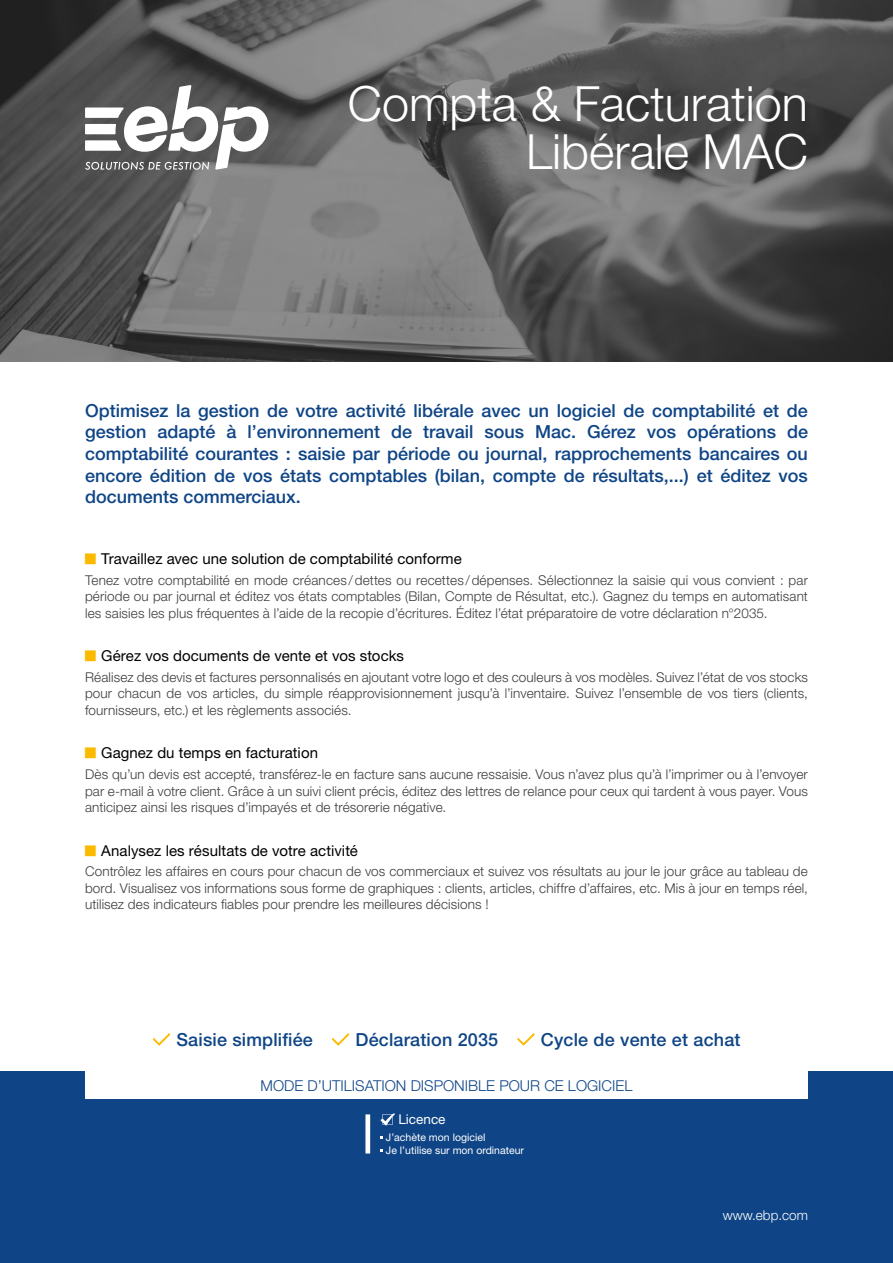
<style>
.page{position:relative;width:893px;height:1263px;background:#fff}
.page>*{position:absolute;margin:0;border:0;box-sizing:border-box;transform-origin:0 0}
.Titre-PF-2Lignes-_1e{font:300 48.6px/48.6px "Helvetica Neue LT Std";color:#fff;text-align:right}
.Texte-Description-_1{font:500 18px/21.6px "Helvetica Neue LT Std";color:#0f4586;text-align:justify}
.Texte-Réassurance-_1{font:500 18px "Helvetica Neue LT Std";letter-spacing:.01em;color:#0f4586}
.t1{font:15px "Helvetica Neue LT Std";letter-spacing:.005em;color:#000}
.t2{font:300 15px "Helvetica Neue LT Std";color:#0f4586}
.Texte-Point_Cles-_1e{font:300 13.5px/16.5px "Helvetica Neue LT Std";letter-spacing:.01em;color:#3c3c3b;text-align:justify}
.t3{font:300 13.5px "Helvetica Neue LT Std";color:#fff}
.t4{font:13.5px "Helvetica Neue LT Std";color:#fff}
.t5{font:10.5px "Helvetica Neue LT Std";color:#fff}
</style>
<div class="page">
<img style="left:0;top:0;width:893px;height:361px">
<div style="left:0;top:1071px;width:893px;height:192px;background:#0f4586"></div>
<div style="left:85px;top:1071px;width:723px;height:28px;background:#fff"></div>
<div style="left:365px;top:1114px;width:5px;height:39px;background:#fff"></div>
<svg style="left:381px;top:1113px;width:14px;height:13px"></svg>
<svg style="left:85px;top:85px;width:183px;height:85px"></svg>
<svg style="left:153px;top:1033px;width:18px;height:12px"></svg>
<svg style="left:332px;top:1033px;width:18px;height:12px"></svg>
<svg style="left:517px;top:1033px;width:18px;height:12px"></svg>
<p class="Titre-PF-2Lignes-_1e" style="left:348px;top:78px;width:461px">Compta &amp; Facturation<br>Libérale MAC</p>
<p class="Texte-Description-_1" style="left:85px;top:399px;width:724px">Optimisez la gestion de votre activité libérale avec un logiciel de comptabilité et de gestion adapté à l’environnement de travail sous Mac. Gérez vos opérations de comptabilité courantes : saisie par période ou journal, rapprochements bancaires ou encore édition de vos états comptables (bilan, compte de résultats,...) et éditez vos documents commerciaux.</p>
<p class="t1" style="left:101px;top:549px;width:362px">Travaillez avec une solution de comptabilité conforme</p>
<p class="Texte-Point_Cles-_1e" style="left:85px;top:571px;width:724px">Tenez votre comptabilité en mode créances /dettes ou recettes /dépenses. Sélectionnez la saisie qui vous convient : par période ou par journal et éditez vos états comptables (Bilan, Compte de Résultat, etc.). Gagnez du temps en automatisant les saisies les plus fréquentes à l’aide de la recopie d’écritures. Éditez l’état préparatoire de votre déclaration n°2035.</p>
<p class="t1" style="left:101px;top:647px;width:304px">Gérez vos documents de vente et vos stocks</p>
<p class="Texte-Point_Cles-_1e" style="left:85px;top:668px;width:724px">Réalisez des devis et factures personnalisés en ajoutant votre logo et des couleurs à vos modèles. Suivez l’état de vos stocks pour chacun de vos articles, du simple réapprovisionnement jusqu’à l’inventaire. Suivez l’ensemble de vos tiers (clients, fournisseurs, etc.) et les règlements associés.</p>
<p class="t1" style="left:101px;top:744px;width:218px">Gagnez du temps en facturation</p>
<p class="Texte-Point_Cles-_1e" style="left:85px;top:766px;width:724px">Dès qu’un devis est accepté, transférez-le en facture sans aucune ressaisie. Vous n’avez plus qu’à l’imprimer ou à l’envoyer par e-mail à votre client. Grâce à un suivi client précis, éditez des lettres de relance pour ceux qui tardent à vous payer. Vous anticipez ainsi les risques d’impayés et de trésorerie négative.</p>
<p class="t1" style="left:101px;top:841px;width:258px">Analysez les résultats de votre activité</p>
<p class="Texte-Point_Cles-_1e" style="left:85px;top:863px;width:724px">Contrôlez les affaires en cours pour chacun de vos commerciaux et suivez vos résultats au jour le jour grâce au tableau de bord. Visualisez vos informations sous forme de graphiques : clients, articles, chiffre d’affaires, etc. Mis à jour en temps réel, utilisez des indicateurs fiables pour prendre les meilleures décisions !</p>
<p class="Texte-Réassurance-_1" style="left:176px;top:1029px;width:138px">Saisie simplifiée</p>
<p class="Texte-Réassurance-_1" style="left:355px;top:1029px;width:144px">Déclaration 2035</p>
<p class="Texte-Réassurance-_1" style="left:541px;top:1029px;width:201px">Cycle de vente et achat</p>
<p class="t2" style="left:261px;top:1076px;width:373px">MODE D’UTILISATION DISPONIBLE POUR CE LOGICIEL</p>
<p class="t4" style="left:398px;top:1111px;width:49px">Licence</p>
<p class="t5" style="left:386px;top:1131px;width:101px">J’achète mon logiciel</p>
<p class="t5" style="left:386px;top:1143px;width:140px">Je l’utilise sur mon ordinateur</p>
<p class="t3" style="left:723px;top:1207px;width:87px">www.ebp.com</p>
</div>
